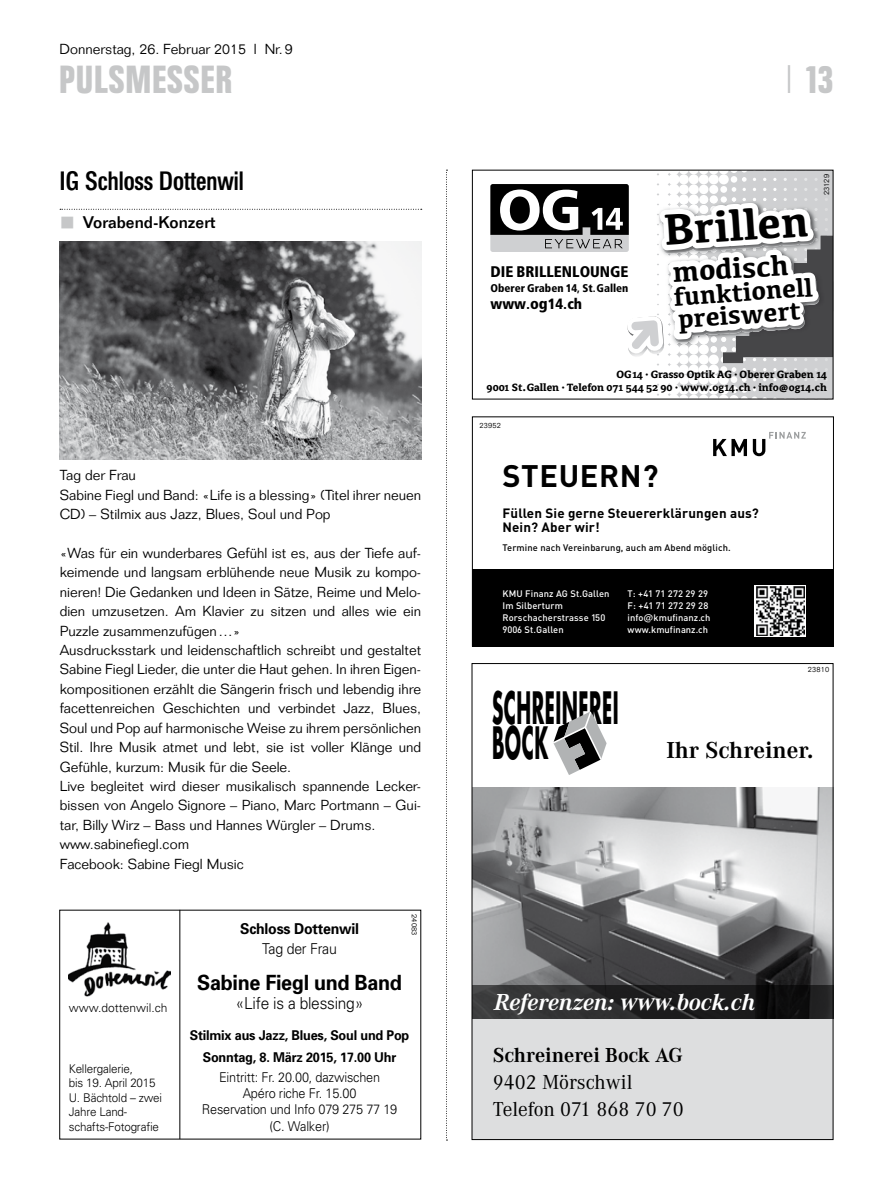
<style>
.page{position:relative;width:893px;height:1191px;background:#fff}
.page>*{position:absolute;margin:0;border:0;box-sizing:border-box;transform-origin:0 0}
.t1{font:700 45.15px "Kefa";color:#000}
.t2{font:700 43.35px/34.3px "Futura";letter-spacing:.025em;color:#000;scale:.42 1}
.t3{font:700 39px "Folio Condensed BQ";letter-spacing:.03em;color:#c6c7c8}
.t4{font:700 30.75px "DIN";letter-spacing:.02em;color:#000}
.t5{font:700 29.85px "Kefa";color:#000}
.t6{font:700 27px "Kefa";color:#000}
.t7{font:700 26.85px "Kefa";color:#000}
.t8{font:500 26.25px "Folio Condensed BQ";color:#000}
.t9{font:italic 700 24px "Corporate A";color:#fff}
.t10{font:700 24px "Corporate A";color:#000}
.t11{font:21px/27px "Corporate A";color:#000}
.t12{font:700 21px "Univers";letter-spacing:-.015em;color:#000;scale:.94 1}
.t13{font:700 21px "Corporate A";color:#000}
.t14{font:300 16.5px "Univers";letter-spacing:-.015em;color:#000;scale:.94 1}
.t15{font:500 16.5px "Folio";color:#000}
.t16{font:900 condensed 15.45px "Frutiger LT Std";color:#000}
.t17{font:700 15px "Univers";letter-spacing:-.015em;color:#000;scale:.94 1}
.t18{font:300 15px "Univers";letter-spacing:-.015em;color:#000;scale:.94 1}
.t19{font:900 condensed 14.85px "Frutiger LT Std";color:#000}
.t20{font:300 14.25px/19.4px "Folio";color:#000}
.t21{font:300 13.5px/16.2px "Univers";letter-spacing:-.015em;color:#000;text-align:center;scale:.94 1}
.t22{font:700 13.5px/21.9px "Univers";letter-spacing:-.015em;color:#000;text-align:center;scale:.94 1}
.t23{font:700 13.35px/14.7px "DIN";letter-spacing:.01em;color:#000}
.t24{font:300 12px/14.4px "Univers";letter-spacing:-.015em;color:#000}
.t25{font:700 11.7px/13.2px "Avance";color:#000;text-align:right}
.t26{font:900 condensed 11.25px "Frutiger LT Std";color:#000}
.t27{font:500 9.3px/12px "DIN";letter-spacing:.01em;color:#fff}
.t28{font:500 9.3px "DIN";letter-spacing:.01em;color:#000}
.t29{font:300 7.5px "Folio";letter-spacing:.02em;color:#000}
.s1{font-family:"Folio";font-weight:300}
.s2{font-weight:700}
.s3{font-weight:700;font-size:15.45px}
.s4{font-size:15.45px}
.s5{font-family:"Univers";font-weight:400}
</style>
<div class="page">
<svg style="left:446px;top:170px;width:1px;height:970px"></svg>
<div style="left:472px;top:999px;width:361px;height:140px;background:#dddedf"></div>
<img style="left:474px;top:787px;width:357px;height:198px">
<svg style="left:474px;top:985px;width:357px;height:33px;background:#242425"></svg>
<svg style="left:553px;top:710px;width:54px;height:65px"></svg>
<div style="left:472px;top:569px;width:361px;height:77px;background:#000"></div>
<svg style="left:487px;top:417px;width:332px;height:220px"></svg>
<svg style="left:490px;top:172px;width:341px;height:225px"></svg>
<div style="left:472px;top:170px;width:361px;height:229px;border:1px solid #000"></div>
<svg style="left:60px;top:209px;width:362px;height:1px"></svg>
<img style="left:60px;top:242px;width:361px;height:218px">
<hr style="left:179px;top:910px;width:1px;height:229px;background:#000">
<img style="left:69px;top:922px;width:101px;height:75px">
<p class="t20" style="left:60px;top:39px;width:235px">Donnerstag, 26. Februar 2015 l Nr.9</p>
<h3 class="t3" style="left:60px;top:58px;width:174px">PULSMESSER</h3>
<h3 class="t3" style="left:785px;top:58px;width:50px"><span class="s1">|</span> 13</h3>
<h3 class="t8" style="left:60px;top:166px;width:185px">IG Schloss Dottenwil</h3>
<p class="t15" style="left:83px;top:213px;width:134px">Vorabend-Konzert</p>
<p class="t20" style="left:60px;top:466px;width:363px">Tag der Frau<br>Sabine Fiegl und Band: «Life is a blessing» (Titel ihrer neuen<br>CD) – Stilmix aus Jazz, Blues, Soul und Pop</p>
<p class="t20" style="left:60px;top:543px;width:363px">«Was für ein wunderbares Gefühl ist es, aus der Tiefe auf&shy;keimende und langsam erblühende neue Musik zu kompo&shy;nieren! Die Gedanken und Ideen in Sätze, Reime und Melo&shy;dien umzusetzen. Am Klavier zu sitzen und alles wie ein Puzzle zusammenzufügen…»<br>Ausdrucksstark und leidenschaftlich schreibt und gestaltet Sabine Fiegl Lieder, die unter die Haut gehen. In ihren Eigen&shy;kompositionen erzählt die Sängerin frisch und lebendig ihre facettenreichen Geschichten und verbindet Jazz, Blues, Soul und Pop auf harmonische Weise zu ihrem persönlichen Stil. Ihre Musik atmet und lebt, sie ist voller Klänge und Gefühle, kurzum: Musik für die Seele.<br>Live begleitet wird dieser musikalisch spannende Lecker&shy;bissen von Angelo Signore – Piano, Marc Portmann – Gui&shy;tar, Billy Wirz – Bass und Hannes Würgler – Drums. www.sabinefiegl.com<br>Facebook: Sabine Fiegl Music</p>
<p class="t24" style="left:69px;top:1000px;width:100px">www.dottenwil.ch</p>
<p class="t24" style="left:69px;top:1061px;width:95px">Kellergalerie,<br>bis 19. April 2015<br>U. Bächtold – zwei<br>Jahre Land&shy;schafts-Fotografie</p>
<p class="t29" style="left:419px;top:914px;width:23px;rotate:90deg">24083</p>
<p class="t17" style="left:240px;top:919px;width:128px">Schloss Dottenwil</p>
<p class="t18" style="left:262px;top:939px;width:81px">Tag der Frau</p>
<h3 class="t12" style="left:197px;top:969px;width:219px">Sabine Fiegl und Band</h3>
<p class="t14" style="left:236px;top:993px;width:137px">«Life is a blessing»</p>
<p class="t22" style="left:190px;top:1024px;width:235px">Stilmix aus Jazz, Blues, Soul und Pop<br>Sonntag, 8. März 2015, 17.00 Uhr</p>
<p class="t21" style="left:202px;top:1069px;width:209px">Eintritt: Fr. 20.00, dazwischen<br>Apéro riche Fr. 15.00<br>Reservation und Info 079 275 77 19 (C. Walker)</p>
<p class="t16" style="left:490px;top:263px;width:140px">DIE BRILLENLOUNGE</p>
<p class="t26" style="left:490px;top:282px;width:139px">Oberer Graben 14<span class="s2">,</span> St<span class="s2">.</span>Gallen</p>
<p class="t19" style="left:490px;top:295px;width:93px">www<span class="s3">.</span><span class="s4">og</span>14<span class="s3">.</span>ch</p>
<h1 class="t1" style="left:661px;top:200px;width:147px;rotate:-4deg">Brillen</h1>
<h3 class="t5" style="left:672px;top:251px;width:118px;rotate:-3deg">modisch</h3>
<h3 class="t7" style="left:672px;top:279px;width:141px;rotate:-4deg">funktionell</h3>
<h3 class="t6" style="left:677px;top:301px;width:124px;rotate:-4deg">preiswert</h3>
<p class="t29" style="left:822px;top:195px;width:23px;rotate:-90deg">23129</p>
<p class="t25" style="left:487px;top:367px;width:342px">OG14 · Grasso Optik AG · Oberer Graben 14<br>9001 St.Gallen · Telefon 071 544 52 90 · www.og14.ch · info@og14.ch</p>
<p class="t29" style="left:479px;top:420px;width:23px">23952</p>
<h3 class="t4" style="left:502px;top:456px;width:157px">Steuern?</h3>
<p class="t23" style="left:502px;top:505px;width:258px">Füllen Sie gerne Steuererklärungen aus? nein? Aber wir!</p>
<p class="t28" style="left:502px;top:542px;width:230px">Termine nach Vereinbarung, auch am Abend möglich.</p>
<p class="t27" style="left:502px;top:587px;width:108px">KMU Finanz AG St.Gallen<br>Im Silberturm<br>Rorschacherstrasse 150<br>9006 St.Gallen</p>
<p class="t27" style="left:628px;top:587px;width:84px">T: +41 71 272 29 29<br>F: +41 71 272 29 28 info<span class="s5">@</span>kmufinanz.ch www.kmufinanz.ch</p>
<p class="t29" style="left:808px;top:665px;width:23px">23810</p>
<h2 class="t2" style="left:492px;top:690px;width:303px">SCHREINEREI<br>BOCK</h2>
<h3 class="t10" style="left:666px;top:737px;width:149px">Ihr Schreiner.</h3>
<h3 class="t9" style="left:494px;top:988px;width:263px">Referenzen: www.bock.ch</h3>
<h3 class="t13" style="left:493px;top:1043px;width:191px">Schreinerei Bock AG</h3>
<h3 class="t11" style="left:493px;top:1069px;width:193px">9402 Mörschwil<br>Telefon 071 868 70 70</h3>
</div>
